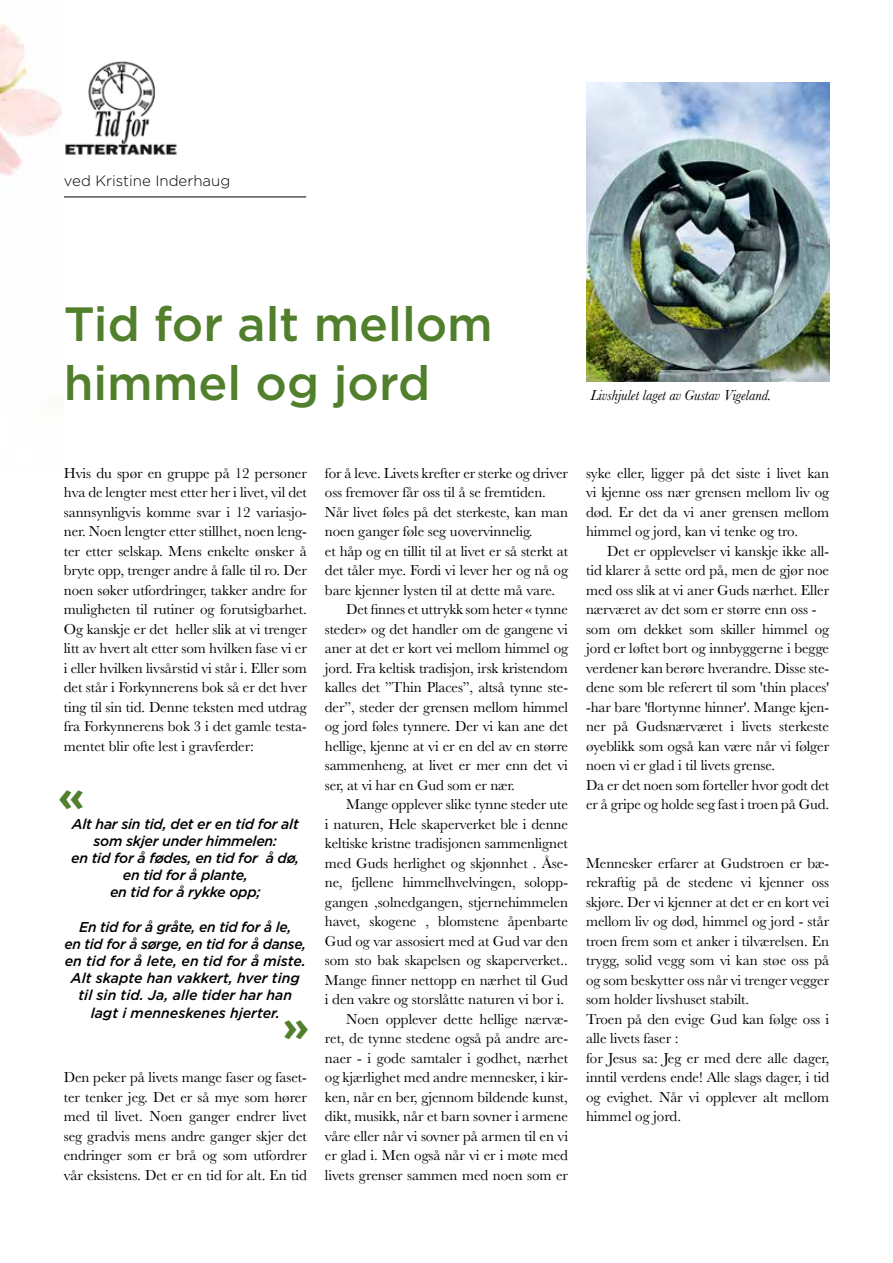
<style>
.page{position:relative;width:893px;height:1263px;background:#fff}
.page>*{position:absolute;margin:0;border:0;box-sizing:border-box;transform-origin:0 0}
.t1{font:500 48px/58.5px "Gotham";color:#517f2c}
.t2{font:700 42px "Gotham";color:#517f2c}
.t3{font:15px/19.5px "Baskerville";letter-spacing:-.005em;color:#000;text-align:justify}
.t4{font:italic 15px "Baskerville";letter-spacing:-.005em;color:#000}
.t5{font:300 15px "Gotham";color:#000}
.t6{font:italic 500 14.25px/17.2px "Gotham";color:#000;text-align:center}
.t7{font:italic 500 14.25px/17.1px "Gotham";letter-spacing:-.02em;color:#000;text-align:center}
</style>
<div class="page">
<img style="left:0;top:23px;width:62px;height:378px">
<img style="left:65px;top:61px;width:112px;height:94px">
<hr style="left:64px;top:197px;width:242px;height:1px;background:#000">
<img style="left:587px;top:82px;width:242px;height:299px">
<p class="t5" style="left:64px;top:172px;width:168px">ved Kristine Inderhaug</p>
<h1 class="t1" style="left:64px;top:294px;width:431px">Tid for alt mellom himmel og jord</h1>
<p class="t4" style="left:590px;top:385px;width:182px">Livshjulet laget av Gustav Vigeland.</p>
<p class="t3" style="left:64px;top:463px;width:245px">Hvis du spør en gruppe på 12 personer hva de lengter mest etter her i livet, vil det sannsynligvis komme svar i 12 variasjo&shy;ner. Noen lengter etter stillhet, noen leng&shy;ter etter selskap. Mens enkelte ønsker å bryte opp, trenger andre å falle til ro. Der noen søker utfordringer, takker andre for muligheten til rutiner og forutsigbarhet.<br>Og kanskje er det heller slik at vi trenger litt av hvert alt etter som hvilken fase vi er i eller hvilken livsårstid vi står i. Eller som det står i Forkynnerens bok så er det hver ting til sin tid. Denne teksten med utdrag fra Forkynnerens bok 3 i det gamle testa&shy;mentet blir ofte lest i gravferder:</p>
<h2 class="t2" style="left:58px;top:768px;width:29px">«</h2>
<p class="t7" style="left:71px;top:815px;width:230px">Alt har sin tid, det er en tid for alt som skjer under himmelen:<br>en tid for å fødes, en tid for å dø, en tid for å plante,<br>en tid for å rykke opp;</p>
<p class="t6" style="left:64px;top:918px;width:243px">En tid for å gråte, en tid for å le,<br>en tid for å sørge, en tid for å danse, en tid for å lete, en tid for å miste.<br>Alt skapte han vakkert, hver ting til sin tid. Ja, alle tider har han lagt i menneskenes hjerter.</p>
<h2 class="t2" style="left:282px;top:998px;width:29px">»</h2>
<p class="t3" style="left:64px;top:1068px;width:245px">Den peker på livets mange faser og faset&shy;ter tenker jeg. Det er så mye som hører med til livet. Noen ganger endrer livet seg gradvis mens andre ganger skjer det endringer som er brå og som utfordrer vår eksistens. Det er en tid for alt. En tid</p>
<p class="t3" style="left:325px;top:463px;width:245px">for å leve. Livets krefter er sterke og driver</p>
<p class="t3" style="left:325px;top:483px;width:223px">oss fremover får oss til å se fremtiden.</p>
<p class="t3" style="left:325px;top:502px;width:245px">Når livet føles på det sterkeste, kan man</p>
<p class="t3" style="left:325px;top:522px;width:209px">noen ganger føle seg uovervinnelig.</p>
<p class="t3" style="left:325px;top:541px;width:245px">et håp og en tillit til at livet er så sterkt at</p>
<p class="t3" style="left:325px;top:561px;width:245px">det tåler mye. Fordi vi lever her og nå og</p>
<p class="t3" style="left:325px;top:580px;width:232px">bare kjenner lysten til at dette må vare.</p>
<p class="t3" style="left:346px;top:600px;width:223px">Det finnes et uttrykk som heter « tynne</p>
<p class="t3" style="left:325px;top:619px;width:245px">steder» og det handler om de gangene vi</p>
<p class="t3" style="left:325px;top:639px;width:245px">aner at det er kort vei mellom himmel og</p>
<p class="t3" style="left:325px;top:658px;width:245px">jord. Fra keltisk tradisjon, irsk kristendom</p>
<p class="t3" style="left:325px;top:678px;width:245px">kalles det ”Thin Places”, altså tynne ste-</p>
<p class="t3" style="left:325px;top:697px;width:245px">der”, steder der grensen mellom himmel</p>
<p class="t3" style="left:325px;top:717px;width:245px">og jord føles tynnere. Der vi kan ane det</p>
<p class="t3" style="left:325px;top:736px;width:245px">hellige, kjenne at vi er en del av en større</p>
<p class="t3" style="left:325px;top:756px;width:245px">sammenheng, at livet er mer enn det vi</p>
<p class="t3" style="left:325px;top:775px;width:192px">ser, at vi har en Gud som er nær.</p>
<p class="t3" style="left:346px;top:795px;width:223px">Mange opplever slike tynne steder ute</p>
<p class="t3" style="left:325px;top:814px;width:245px">i naturen, Hele skaperverket ble i denne</p>
<p class="t3" style="left:325px;top:834px;width:245px">keltiske kristne tradisjonen sammenlignet</p>
<p class="t3" style="left:325px;top:853px;width:245px">med Guds herlighet og skjønnhet . Åse-</p>
<p class="t3" style="left:325px;top:873px;width:245px">ne, fjellene himmelhvelvingen, solopp-</p>
<p class="t3" style="left:325px;top:892px;width:245px">gangen ,solnedgangen, stjernehimmelen</p>
<p class="t3" style="left:325px;top:912px;width:245px">havet, skogene , blomstene åpenbarte</p>
<p class="t3" style="left:325px;top:931px;width:245px">Gud og var assosiert med at Gud var den</p>
<p class="t3" style="left:325px;top:951px;width:245px">som sto bak skapelsen og skaperverket..</p>
<p class="t3" style="left:325px;top:970px;width:245px">Mange finner nettopp en nærhet til Gud</p>
<p class="t3" style="left:325px;top:990px;width:241px">i den vakre og storslåtte naturen vi bor i.</p>
<p class="t3" style="left:346px;top:1009px;width:223px">Noen opplever dette hellige nærvæ-</p>
<p class="t3" style="left:325px;top:1029px;width:245px">ret, de tynne stedene også på andre are-</p>
<p class="t3" style="left:325px;top:1048px;width:245px">naer - i gode samtaler i godhet, nærhet</p>
<p class="t3" style="left:325px;top:1068px;width:245px">og kjærlighet med andre mennesker, i kir-</p>
<p class="t3" style="left:325px;top:1087px;width:245px">ken, når en ber, gjennom bildende kunst,</p>
<p class="t3" style="left:325px;top:1107px;width:245px">dikt, musikk, når et barn sovner i armene</p>
<p class="t3" style="left:325px;top:1126px;width:245px">våre eller når vi sovner på armen til en vi</p>
<p class="t3" style="left:325px;top:1146px;width:245px">er glad i. Men også når vi er i møte med</p>
<p class="t3" style="left:325px;top:1165px;width:245px">livets grenser sammen med noen som er</p>
<p class="t3" style="left:586px;top:463px;width:245px">syke eller, ligger på det siste i livet kan vi kjenne oss nær grensen mellom liv og død. Er det da vi aner grensen mellom himmel og jord, kan vi tenke og tro.</p>
<p class="t3" style="left:586px;top:541px;width:245px;text-align:left;text-indent:21px">Det er opplevelser vi kanskje ikke all&shy;tid klarer å sette ord på, men de gjør noe med oss slik at vi aner Guds nærhet. Eller nærværet av det som er større enn oss - som om dekket som skiller himmel og jord er løftet bort og innbyggerne i begge verdener kan berøre hverandre. Disse ste&shy;dene som ble referert til som 'thin places' -har bare 'flortynne hinner'. Mange kjen&shy;ner på Gudsnærværet i livets sterkeste øyeblikk som også kan være når vi følger noen vi er glad i til livets grense.<br>Da er det noen som forteller hvor godt det er å gripe og holde seg fast i troen på Gud.</p>
<p class="t3" style="left:586px;top:853px;width:245px;text-align:left">Mennesker erfarer at Gudstroen er bæ&shy;rekraftig på de stedene vi kjenner oss skjøre. Der vi kjenner at det er en kort vei mellom liv og død, himmel og jord - står troen frem som et anker i tilværelsen. En trygg, solid vegg som vi kan støe oss på og som beskytter oss når vi trenger vegger som holder livshuset stabilt.<br>Troen på den evige Gud kan følge oss i alle livets faser :<br>for Jesus sa: Jeg er med dere alle dager, inntil verdens ende! Alle slags dager, i tid og evighet. Når vi opplever alt mellom himmel og jord.</p>
</div>
